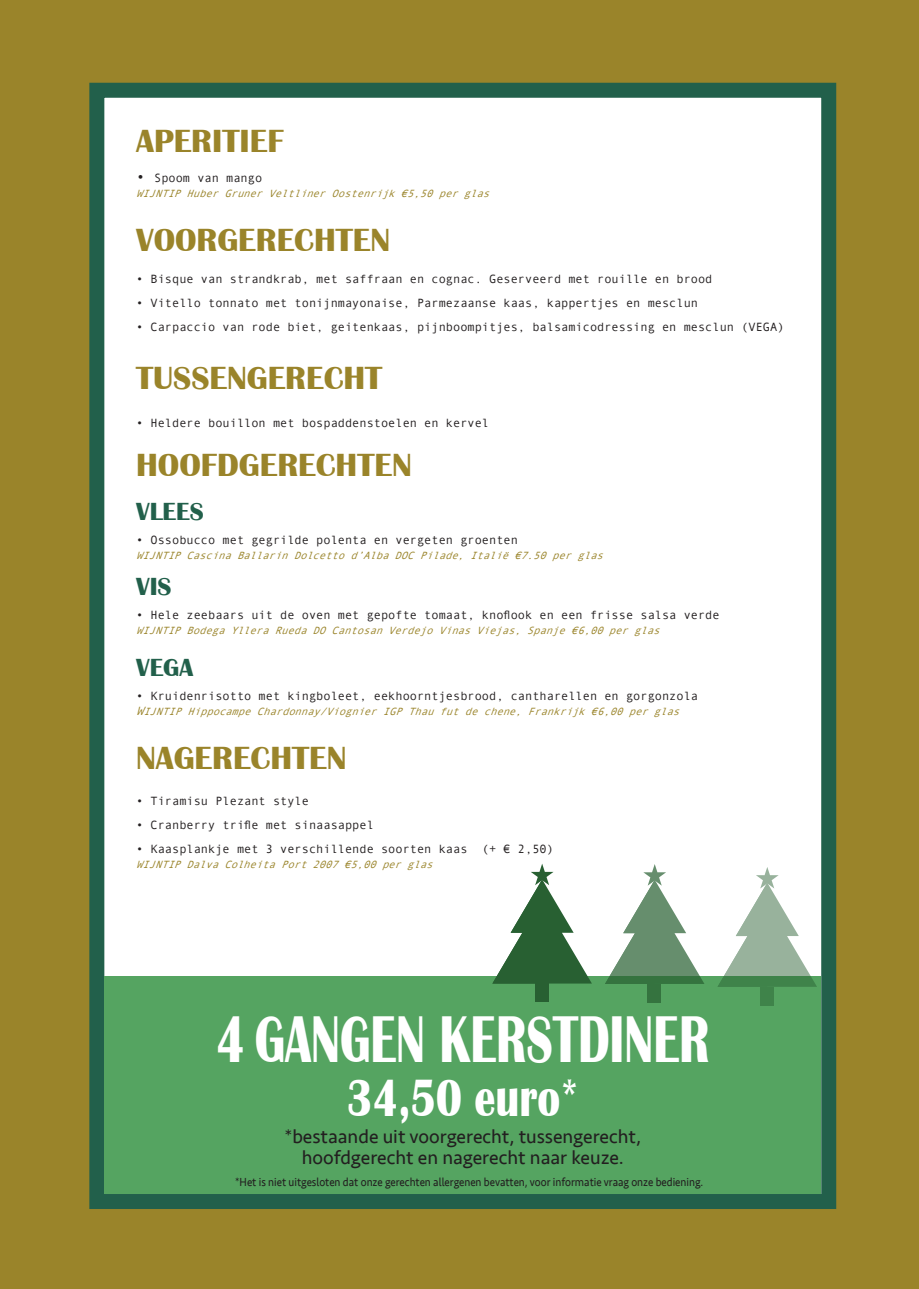
<style>
.page{position:relative;width:919px;height:1289px;background:#fff}
.page>*{position:absolute;margin:0;border:0;box-sizing:border-box;transform-origin:0 0}
.t1{font:700 67.95px "Britannic";color:#fff;scale:.71 1}
.t2{font:700 54px "Britannic";color:#fff;scale:.78 1}
.t3{font:700 33px "Britannic";color:#9a842a}
.t4{font:700 25.5px "Britannic";color:#22604b}
.t5{font:19.5px/21px "Seravek";color:#231f20;text-align:center}
.t6{font:12px "Andale Mono";color:#231f20}
.t7{font:12px "Seravek";color:#231f20;scale:.9 1}
.t8{font:italic 10.5px "Andale Mono";color:#9a842a}
.s1{font-size:15px}
.s2{font-size:12px}
</style>
<div class="page">
<div style="left:0;top:0;width:918px;height:1288px;background:#9a842a"></div>
<div style="left:89px;top:83px;width:747px;height:1125px;background:#fff;border:15px solid #22604b"></div>
<div style="left:104px;top:976px;width:717px;height:217px;background:#55a461"></div>
<svg style="left:493px;top:863px;width:99px;height:120px"></svg>
<div style="left:535px;top:983px;width:13px;height:18px;background:#286032"></div>
<svg style="left:605px;top:864px;width:99px;height:119px"></svg>
<div style="left:647px;top:983px;width:14px;height:19px;background:#35733f"></div>
<svg style="left:718px;top:867px;width:98px;height:119px"></svg>
<div style="left:760px;top:987px;width:14px;height:18px;background:#3f834a"></div>
<h3 class="t3" style="left:136px;top:122px;width:149px">APERITIEF</h3>
<p class="t6" style="left:136px;top:170px;width:128px"><span class="s1">•</span> Spoom van mango</p>
<p class="t8" style="left:136px;top:187px;width:359px">WIJNTIP Huber Gruner Veltliner Oostenrijk €5,50 per glas</p>
<h3 class="t3" style="left:136px;top:221px;width:256px">VOORGERECHTEN</h3>
<p class="t6" style="left:136px;top:271px;width:577px">• Bisque van strandkrab, met saffraan en cognac. Geserveerd met rouille en brood</p>
<p class="t6" style="left:136px;top:295px;width:563px">• Vitello tonnato met tonijnmayonaise, Parmezaanse kaas, kappertjes en mesclun</p>
<p class="t6" style="left:136px;top:319px;width:649px">• Carpaccio van rode biet, geitenkaas, pijnboompitjes, balsamicodressing en mesclun (VEGA)</p>
<h3 class="t3" style="left:136px;top:359px;width:248px">TUSSENGERECHT</h3>
<p class="t6" style="left:136px;top:415px;width:354px">• Heldere bouillon met bospaddenstoelen en kervel</p>
<h3 class="t3" style="left:136px;top:446px;width:277px">HOOFDGERECHTEN</h3>
<h3 class="t4" style="left:136px;top:497px;width:69px">VLEES</h3>
<p class="t6" style="left:136px;top:532px;width:383px">• Ossobucco met gegrilde polenta en vergeten groenten</p>
<p class="t8" style="left:136px;top:548px;width:472px">WIJNTIP Cascina Ballarin Dolcetto d’Alba DOC Pilade, Italië €7.50 per glas</p>
<h3 class="t4" style="left:136px;top:572px;width:37px">VIS</h3>
<p class="t6" style="left:136px;top:607px;width:585px">• Hele zeebaars uit de oven met gepofte tomaat, knoflook en een frisse salsa verde</p>
<p class="t8" style="left:136px;top:623px;width:529px">WIJNTIP Bodega Yllera Rueda DO Cantosan Verdejo Vinas Viejas, Spanje €6,00 per glas</p>
<h3 class="t4" style="left:136px;top:653px;width:58px">VEGA</h3>
<p class="t6" style="left:136px;top:688px;width:563px">• Kruidenrisotto met kingboleet, eekhoorntjesbrood, cantharellen en gorgonzola</p>
<p class="t8" style="left:136px;top:704px;width:549px"><span class="s2">W</span>IJNTIP Hippocampe Chardonnay/Viognier IGP Thau fut de chene, Frankrijk €6,00 per glas</p>
<h3 class="t3" style="left:136px;top:739px;width:212px">NAGERECHTEN</h3>
<p class="t6" style="left:136px;top:793px;width:174px">• Tiramisu Plezant style</p>
<p class="t6" style="left:136px;top:817px;width:239px">• Cranberry trifle met sinaasappel</p>
<p class="t6" style="left:136px;top:841px;width:419px">• Kaasplankje met 3 verschillende soorten kaas (+ € 2,50)</p>
<p class="t8" style="left:136px;top:857px;width:302px">WIJNTIP Dalva Colheita Port 2007 €5,00 per glas</p>
<h1 class="t1" style="left:216px;top:1001px;width:696px">4 GANGEN KERSTDINER</h1>
<h2 class="t2" style="left:347px;top:1067px;width:298px">34,50 euro*</h2>
<h3 class="t5" style="left:284px;top:1126px;width:358px">*bestaande uit voorgerecht, tussengerecht, hoofdgerecht en nagerecht naar keuze.</h3>
<p class="t7" style="left:235px;top:1172px;width:521px">*Het is niet uitgesloten dat onze gerechten allergenen bevatten, voor informatie vraag onze bediening.</p>
</div>
